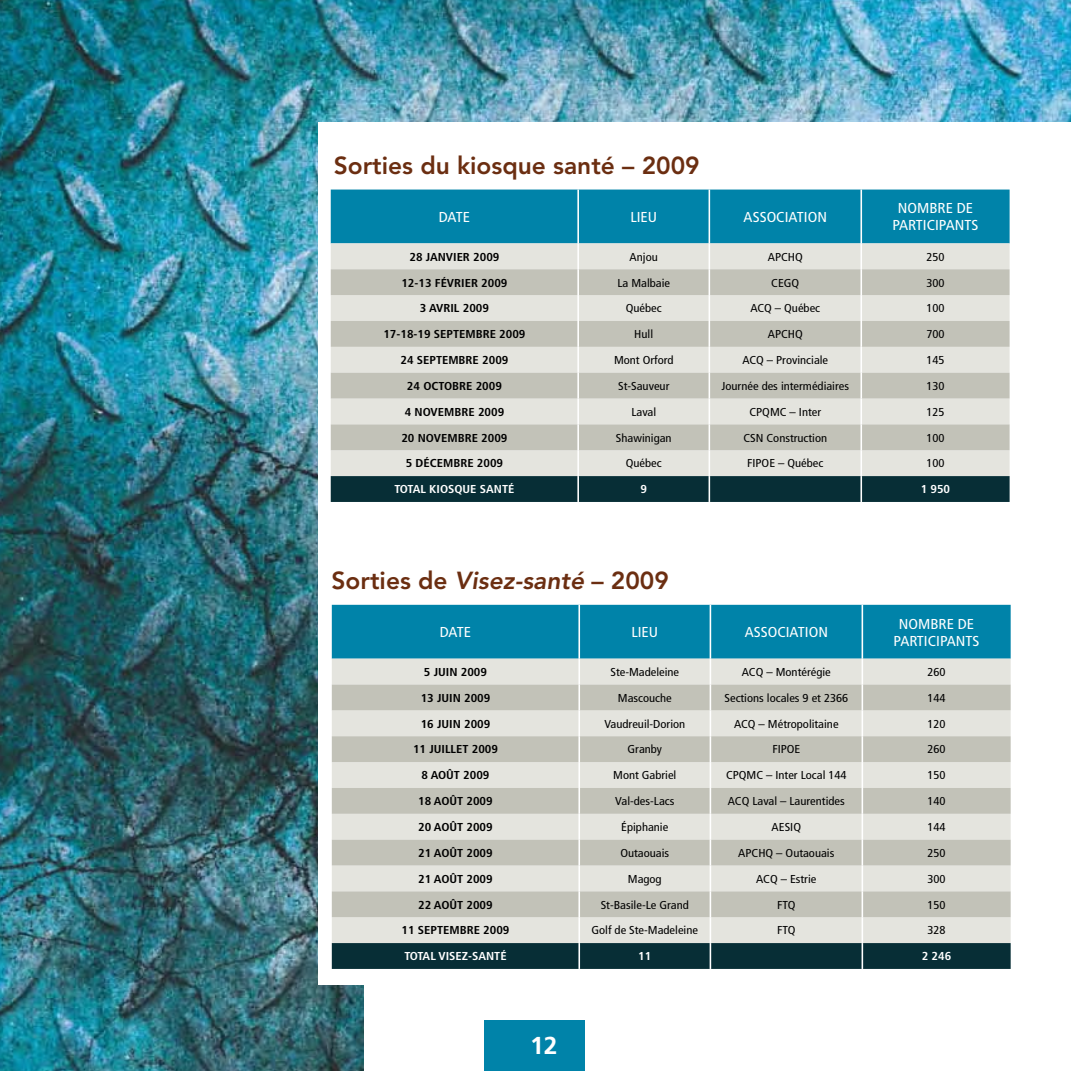
<style>
.page{position:relative;width:1071px;height:1071px;background:#fff}
.page>*{position:absolute;margin:0;border:0;box-sizing:border-box;transform-origin:0 0}
.t1{font:800 24.5px "Avenir";color:#6b2e11}
.t2{font:700 24.5px "Frutiger LT Std";color:#fff}
.t3{font:condensed 14.35px/17.2px "Frutiger LT Std";color:#fff;scale:1.1 1}
.t4{font:condensed 11.55px "Frutiger LT Std";color:#000;scale:1.1 1}
.t5{font:700 condensed 11.55px "Frutiger LT Std";color:#000;scale:1.1 1}
.t6{font:700 condensed 11.55px "Frutiger LT Std";color:#fff;scale:1.1 1}
.s1{font-style:italic}
</style>
<div class="page">
<img style="left:0;top:0;width:1071px;height:1071px">
<div style="left:364px;top:123px;width:707px;height:948px;background:#fff"></div>
<div style="left:485px;top:1020px;width:100px;height:51px;background:#0083a9"></div>
<div style="left:318px;top:123px;width:753px;height:862px;background:#fff"></div>
<svg style="left:332px;top:605px;width:679px;height:364px;background:#a7bdbd"></svg>
<hr style="left:578px;top:605px;width:2px;height:54px;background:#fff">
<hr style="left:710px;top:605px;width:1px;height:54px;background:#fff">
<hr style="left:862px;top:605px;width:1px;height:54px;background:#fff">
<svg style="left:331px;top:190px;width:679px;height:312px;background:#a0b9bb"></svg>
<hr style="left:860px;top:476px;width:2px;height:26px;background:#fff">
<hr style="left:577px;top:190px;width:2px;height:53px;background:#fff">
<hr style="left:709px;top:190px;width:1px;height:53px;background:#fff">
<hr style="left:860px;top:190px;width:2px;height:53px;background:#fff">
<h1 class="t1" style="left:334px;top:151px;width:368px">Sorties du kiosque santé – 2009</h1>
<p class="t3" style="left:439px;top:208px;width:16px">Date</p>
<p class="t3" style="left:630px;top:208px;width:26px">Lieu</p>
<p class="t3" style="left:744px;top:208px;width:37px">Associati</p>
<p class="t3" style="left:808px;top:208px;width:17px">on</p>
<p class="t3" style="left:892px;top:200px;width:67px;text-indent:5px">Nombre de participants</p>
<p class="t5" style="left:409px;top:250px;width:83px">28 JANVIER 2009</p>
<p class="t4" style="left:630px;top:250px;width:27px">Anjou</p>
<p class="t4" style="left:768px;top:250px;width:33px">APCHQ</p>
<p class="t4" style="left:926px;top:250px;width:18px">250</p>
<p class="t5" style="left:401px;top:276px;width:98px">12-13 FÉVRIER 2009</p>
<p class="t4" style="left:617px;top:276px;width:49px">La Malbaie</p>
<p class="t4" style="left:771px;top:276px;width:27px">CEGQ</p>
<p class="t4" style="left:926px;top:276px;width:18px">300</p>
<p class="t5" style="left:420px;top:302px;width:64px">3 AVRIL 2009</p>
<p class="t4" style="left:626px;top:302px;width:34px">Québec</p>
<p class="t4" style="left:750px;top:302px;width:65px">ACQ – Québec</p>
<p class="t4" style="left:926px;top:302px;width:18px">100</p>
<p class="t5" style="left:383px;top:327px;width:131px">17-18-19 SEPTEMBRE 2009</p>
<p class="t4" style="left:634px;top:327px;width:19px">Hull</p>
<p class="t4" style="left:768px;top:327px;width:33px">APCHQ</p>
<p class="t4" style="left:926px;top:327px;width:18px">700</p>
<p class="t5" style="left:401px;top:353px;width:100px">24 SEPTEMBRE 2009</p>
<p class="t4" style="left:614px;top:353px;width:56px">Mont Orford</p>
<p class="t4" style="left:742px;top:353px;width:80px">ACQ – Provinciale</p>
<p class="t4" style="left:926px;top:353px;width:18px">145</p>
<p class="t5" style="left:407px;top:379px;width:88px">24 OCTOBRE 2009</p>
<p class="t4" style="left:618px;top:379px;width:48px">St-Sauveur</p>
<p class="t4" style="left:722px;top:379px;width:117px">Journée des intermédiaires</p>
<p class="t4" style="left:926px;top:379px;width:18px">130</p>
<p class="t5" style="left:405px;top:405px;width:92px">4 NOVEMBRE 2009</p>
<p class="t4" style="left:631px;top:405px;width:24px">Laval</p>
<p class="t4" style="left:749px;top:405px;width:67px">CPQMC – Inter</p>
<p class="t4" style="left:926px;top:405px;width:18px">125</p>
<p class="t5" style="left:401px;top:431px;width:98px">20 NOVEMBRE 2009</p>
<p class="t4" style="left:616px;top:431px;width:52px">Shawinigan</p>
<p class="t4" style="left:743px;top:431px;width:78px">CSN Construction</p>
<p class="t4" style="left:926px;top:431px;width:18px">100</p>
<p class="t5" style="left:406px;top:457px;width:90px">5 DÉCEMBRE 2009</p>
<p class="t4" style="left:626px;top:457px;width:34px">Québec</p>
<p class="t4" style="left:747px;top:457px;width:71px">FIPOE – Québec</p>
<p class="t4" style="left:926px;top:457px;width:18px">100</p>
<p class="t6" style="left:394px;top:482px;width:111px">TOTAL KIOSQUE SANTÉ</p>
<p class="t6" style="left:640px;top:482px;width:7px">9</p>
<p class="t6" style="left:921px;top:482px;width:28px">1 950</p>
<h1 class="t1" style="left:332px;top:566px;width:339px">Sorties de <span class="s1">Visez-santé</span> – 2009</h1>
<p class="t3" style="left:440px;top:624px;width:16px">Date</p>
<p class="t3" style="left:631px;top:624px;width:26px">Lieu</p>
<p class="t3" style="left:745px;top:624px;width:37px">Associati</p>
<p class="t3" style="left:809px;top:624px;width:17px">on</p>
<p class="t3" style="left:893px;top:615px;width:67px;text-indent:5px">Nombre de participants</p>
<p class="t5" style="left:424px;top:665px;width:59px">5 JUIN 2009</p>
<p class="t4" style="left:610px;top:665px;width:64px">Ste-Madeleine</p>
<p class="t4" style="left:742px;top:665px;width:82px">ACQ – Montérégie</p>
<p class="t4" style="left:927px;top:665px;width:18px">260</p>
<p class="t5" style="left:421px;top:691px;width:65px">13 JUIN 2009</p>
<p class="t4" style="left:618px;top:691px;width:51px">Mascouche</p>
<p class="t4" style="left:724px;top:691px;width:114px">Sections locales 9 et 2366</p>
<p class="t4" style="left:927px;top:691px;width:18px">144</p>
<p class="t5" style="left:421px;top:717px;width:65px">16 JUIN 2009</p>
<p class="t4" style="left:604px;top:717px;width:75px">Vaudreuil-Dorion</p>
<p class="t4" style="left:734px;top:717px;width:97px">ACQ – Métropolitaine</p>
<p class="t4" style="left:927px;top:717px;width:18px">120</p>
<p class="t5" style="left:413px;top:743px;width:79px">11 JUILLET 2009</p>
<p class="t4" style="left:628px;top:743px;width:33px">Granby</p>
<p class="t4" style="left:772px;top:743px;width:27px">FIPOE</p>
<p class="t4" style="left:927px;top:743px;width:18px">260</p>
<p class="t5" style="left:422px;top:768px;width:63px">8 AOÛT 2009</p>
<p class="t4" style="left:613px;top:769px;width:59px">Mont Gabriel</p>
<p class="t4" style="left:726px;top:769px;width:111px">CPQMC – Inter Local 144</p>
<p class="t4" style="left:927px;top:769px;width:18px">150</p>
<p class="t5" style="left:418px;top:794px;width:69px">18 AOÛT 2009</p>
<p class="t4" style="left:615px;top:794px;width:55px">Val-des-Lacs</p>
<p class="t4" style="left:728px;top:794px;width:108px">ACQ Laval – Laurentides</p>
<p class="t4" style="left:927px;top:794px;width:18px">140</p>
<p class="t5" style="left:418px;top:820px;width:69px">20 AOÛT 2009</p>
<p class="t4" style="left:621px;top:820px;width:44px">Épiphanie</p>
<p class="t4" style="left:772px;top:820px;width:28px">AESIQ</p>
<p class="t4" style="left:927px;top:820px;width:18px">144</p>
<p class="t5" style="left:418px;top:846px;width:69px">21 AOÛT 2009</p>
<p class="t4" style="left:620px;top:846px;width:46px">Outaouais</p>
<p class="t4" style="left:738px;top:846px;width:89px">APCHQ – Outaouais</p>
<p class="t4" style="left:927px;top:846px;width:18px">250</p>
<p class="t5" style="left:418px;top:872px;width:69px">21 AOÛT 2009</p>
<p class="t4" style="left:628px;top:872px;width:32px">Magog</p>
<p class="t4" style="left:756px;top:872px;width:56px">ACQ – Estrie</p>
<p class="t4" style="left:927px;top:872px;width:18px">300</p>
<p class="t5" style="left:418px;top:898px;width:69px">22 AOÛT 2009</p>
<p class="t4" style="left:601px;top:898px;width:82px">St-Basile-Le Grand</p>
<p class="t4" style="left:777px;top:898px;width:18px">FTQ</p>
<p class="t4" style="left:927px;top:898px;width:18px">150</p>
<p class="t5" style="left:402px;top:924px;width:100px">11 SEPTEMBRE 2009</p>
<p class="t4" style="left:592px;top:924px;width:98px">Golf de Ste-Madeleine</p>
<p class="t4" style="left:777px;top:924px;width:18px">FTQ</p>
<p class="t4" style="left:927px;top:924px;width:18px">328</p>
<p class="t6" style="left:404px;top:949px;width:94px">TOTAL VISEZ-SANTÉ</p>
<p class="t6" style="left:638px;top:949px;width:13px">11</p>
<p class="t6" style="left:922px;top:949px;width:28px">2 246</p>
<h1 class="t2" style="left:530px;top:1031px;width:29px">12</h1>
</div>
